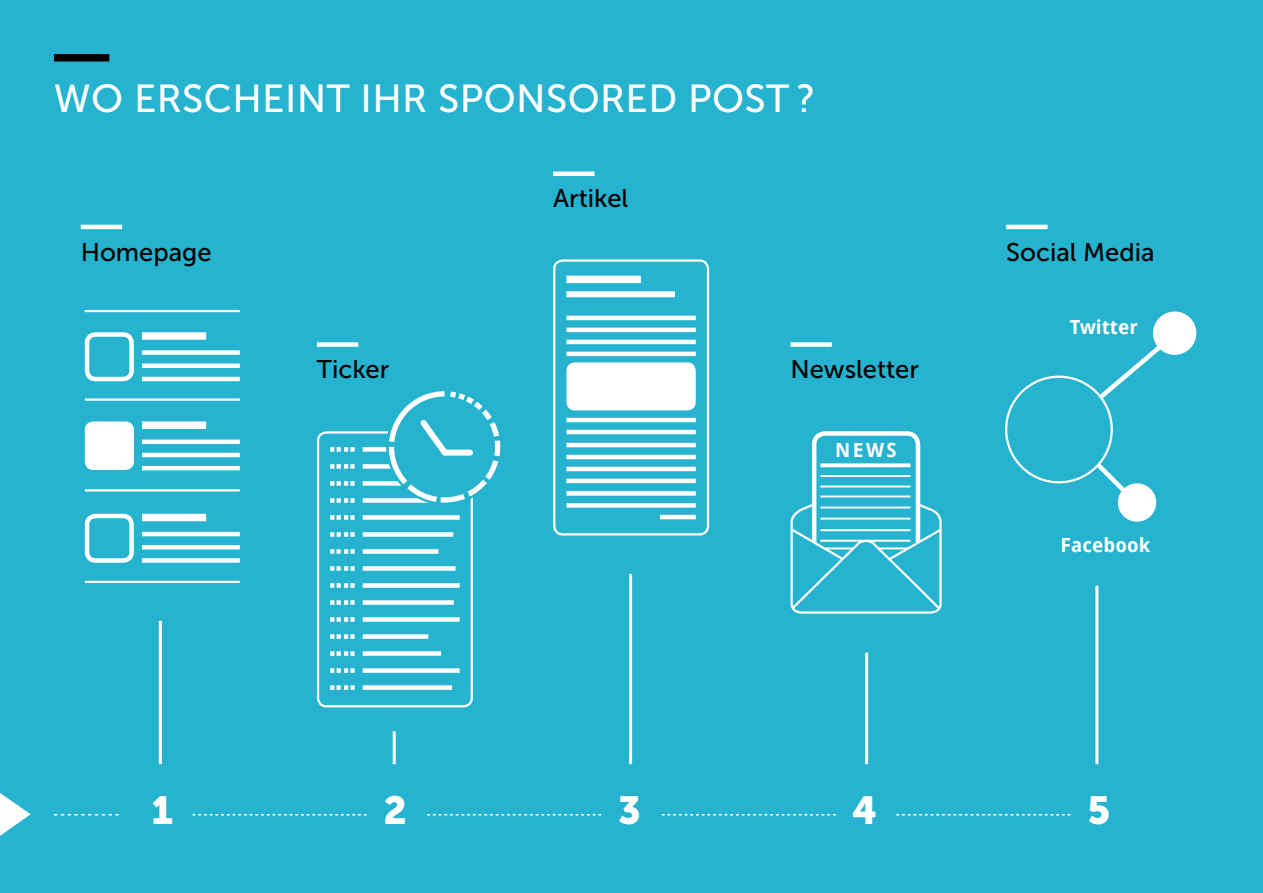
<style>
.page{position:relative;width:1263px;height:893px;background:#25b3cf}
.page>*{position:absolute;margin:0;border:0;box-sizing:border-box;transform-origin:0 0}
.t1{font:39px "Museo Sans 500";letter-spacing:.01em;color:#fff}
.t2{font:39px "Museo Sans 900";color:#fff}
.t3{font:25.5px "Museo Sans 500";color:#000}
.t4{font:700 19.5px "Droid Sans";color:#fff}
</style>
<div class="page">
<div style="left:54px;top:54px;width:55px;height:8px;background:#000"></div>
<div style="left:790px;top:342px;width:42px;height:5px;background:#fff"></div>
<svg style="left:790px;top:431px;width:152px;height:183px"></svg>
<svg style="left:820px;top:463px;width:90px;height:4px"></svg>
<hr style="left:820px;top:475px;width:90px;height:2px;background:#fff">
<hr style="left:820px;top:486px;width:90px;height:1px;background:#fff">
<hr style="left:820px;top:495px;width:90px;height:2px;background:#fff">
<hr style="left:820px;top:507px;width:90px;height:1px;background:#fff">
<hr style="left:820px;top:518px;width:90px;height:2px;background:#fff">
<hr style="left:820px;top:529px;width:90px;height:2px;background:#fff">
<hr style="left:820px;top:540px;width:90px;height:2px;background:#fff">
<hr style="left:824px;top:547px;width:29px;height:2px;background:#fff">
<hr style="left:878px;top:547px;width:30px;height:2px;background:#fff">
<hr style="left:1006px;top:225px;width:41px;height:4px;background:#fff">
<div style="left:1153px;top:311px;width:43px;height:44px;background:#fff;border-radius:50%"></div>
<div style="left:1118px;top:483px;width:38px;height:39px;background:#fff;border-radius:50%"></div>
<svg style="left:1094px;top:341px;width:71px;height:62px"></svg>
<svg style="left:1092px;top:459px;width:37px;height:37px"></svg>
<div style="left:1005px;top:376px;width:108px;height:107px;border:2px solid #fff;border-radius:50%"></div>
<hr style="left:81px;top:225px;width:41px;height:4px;background:#fff">
<div style="left:85px;top:332px;width:49px;height:49px;border:4px solid #fff;border-radius:9px"></div>
<div style="left:142px;top:332px;width:64px;height:8px;background:#fff"></div>
<div style="left:142px;top:350px;width:98px;height:5px;background:#fff"></div>
<div style="left:142px;top:363px;width:98px;height:5px;background:#fff"></div>
<hr style="left:142px;top:377px;width:98px;height:4px;background:#fff">
<div style="left:85px;top:421px;width:49px;height:49px;background:#fff;border-radius:9px"></div>
<div style="left:142px;top:421px;width:64px;height:8px;background:#fff"></div>
<hr style="left:142px;top:440px;width:98px;height:4px;background:#fff">
<hr style="left:142px;top:453px;width:98px;height:4px;background:#fff">
<hr style="left:142px;top:466px;width:98px;height:4px;background:#fff">
<div style="left:85px;top:514px;width:49px;height:49px;border:4px solid #fff;border-radius:9px"></div>
<div style="left:142px;top:514px;width:64px;height:7px;background:#fff"></div>
<hr style="left:142px;top:532px;width:98px;height:4px;background:#fff">
<hr style="left:142px;top:545px;width:98px;height:4px;background:#fff">
<div style="left:142px;top:558px;width:98px;height:5px;background:#fff"></div>
<hr style="left:85px;top:398px;width:155px;height:3px;background:#fff">
<hr style="left:85px;top:489px;width:155px;height:2px;background:#fff">
<hr style="left:85px;top:581px;width:155px;height:2px;background:#fff">
<hr style="left:85px;top:310px;width:155px;height:2px;background:#fff">
<div style="left:553px;top:171px;width:41px;height:5px;background:#fff"></div>
<div style="left:566px;top:362px;width:130px;height:48px;background:#fff;border-radius:9px"></div>
<div style="left:566px;top:276px;width:75px;height:7px;background:#fff"></div>
<hr style="left:566px;top:340px;width:130px;height:4px;background:#fff">
<hr style="left:566px;top:352px;width:130px;height:4px;background:#fff">
<hr style="left:566px;top:316px;width:130px;height:4px;background:#fff">
<hr style="left:566px;top:418px;width:130px;height:4px;background:#fff">
<hr style="left:566px;top:328px;width:130px;height:4px;background:#fff">
<hr style="left:566px;top:430px;width:130px;height:4px;background:#fff">
<hr style="left:566px;top:443px;width:130px;height:4px;background:#fff">
<hr style="left:566px;top:455px;width:130px;height:4px;background:#fff">
<hr style="left:566px;top:467px;width:130px;height:4px;background:#fff">
<hr style="left:566px;top:479px;width:130px;height:4px;background:#fff">
<div style="left:566px;top:491px;width:130px;height:5px;background:#fff"></div>
<div style="left:566px;top:503px;width:130px;height:5px;background:#fff"></div>
<div style="left:566px;top:291px;width:109px;height:6px;background:#fff"></div>
<hr style="left:660px;top:515px;width:36px;height:4px;background:#fff">
<div style="left:553px;top:259px;width:156px;height:276px;border:2px solid #fff;border-radius:9px"></div>
<div style="left:317px;top:342px;width:41px;height:5px;background:#fff"></div>
<div style="left:317px;top:431px;width:156px;height:276px;border:2px solid #fff;border-radius:9px"></div>
<div style="left:363px;top:447px;width:97px;height:5px;background:#fff"></div>
<svg style="left:330px;top:447px;width:25px;height:5px"></svg>
<div style="left:363px;top:464px;width:85px;height:5px;background:#fff"></div>
<svg style="left:330px;top:464px;width:25px;height:5px"></svg>
<div style="left:363px;top:481px;width:71px;height:5px;background:#fff"></div>
<svg style="left:330px;top:481px;width:25px;height:5px"></svg>
<div style="left:363px;top:498px;width:87px;height:5px;background:#fff"></div>
<svg style="left:330px;top:498px;width:25px;height:5px"></svg>
<div style="left:363px;top:515px;width:97px;height:5px;background:#fff"></div>
<svg style="left:330px;top:515px;width:25px;height:5px"></svg>
<div style="left:363px;top:532px;width:90px;height:5px;background:#fff"></div>
<svg style="left:330px;top:532px;width:25px;height:5px"></svg>
<div style="left:363px;top:549px;width:75px;height:5px;background:#fff"></div>
<svg style="left:330px;top:549px;width:25px;height:5px"></svg>
<div style="left:363px;top:566px;width:92px;height:5px;background:#fff"></div>
<svg style="left:330px;top:566px;width:25px;height:5px"></svg>
<div style="left:363px;top:583px;width:97px;height:5px;background:#fff"></div>
<svg style="left:330px;top:583px;width:25px;height:5px"></svg>
<div style="left:363px;top:600px;width:91px;height:5px;background:#fff"></div>
<svg style="left:330px;top:600px;width:25px;height:5px"></svg>
<div style="left:363px;top:617px;width:97px;height:5px;background:#fff"></div>
<svg style="left:330px;top:617px;width:25px;height:5px"></svg>
<div style="left:363px;top:634px;width:65px;height:5px;background:#fff"></div>
<svg style="left:330px;top:634px;width:25px;height:5px"></svg>
<div style="left:363px;top:651px;width:78px;height:5px;background:#fff"></div>
<svg style="left:330px;top:651px;width:25px;height:5px"></svg>
<div style="left:363px;top:668px;width:97px;height:5px;background:#fff"></div>
<svg style="left:330px;top:668px;width:25px;height:5px"></svg>
<div style="left:363px;top:685px;width:89px;height:5px;background:#fff"></div>
<svg style="left:330px;top:685px;width:25px;height:5px"></svg>
<svg style="left:386px;top:391px;width:115px;height:114px"></svg>
<div style="left:444px;top:450px;width:26px;height:6px;background:#fff"></div>
<svg style="left:0;top:793px;width:31px;height:43px"></svg>
<hr style="left:159px;top:621px;width:3px;height:143px;background:#fff">
<hr style="left:393px;top:731px;width:3px;height:33px;background:#fff">
<hr style="left:629px;top:574px;width:3px;height:190px;background:#fff">
<hr style="left:865px;top:653px;width:3px;height:111px;background:#fff">
<hr style="left:1095px;top:586px;width:3px;height:178px;background:#fff">
<svg style="left:193px;top:814px;width:174px;height:1px"></svg>
<svg style="left:427px;top:814px;width:174px;height:1px"></svg>
<svg style="left:662px;top:814px;width:174px;height:1px"></svg>
<svg style="left:896px;top:814px;width:174px;height:1px"></svg>
<svg style="left:54px;top:814px;width:65px;height:1px"></svg>
<h1 class="t1" style="left:54px;top:77px;width:763px">Wo erscheint I hr Sponsored Post ?</h1>
<p class="t3" style="left:553px;top:185px;width:77px">Artikel</p>
<p class="t3" style="left:81px;top:238px;width:132px">Homepage</p>
<p class="t3" style="left:1006px;top:238px;width:150px">Social Media</p>
<p class="t4" style="left:1070px;top:314px;width:69px">Twitter</p>
<p class="t3" style="left:317px;top:356px;width:74px">Ticker</p>
<p class="t3" style="left:790px;top:356px;width:130px">N ewsletter</p>
<p class="t4" style="left:835px;top:436px;width:47px">News</p>
<p class="t4" style="left:1060px;top:531px;width:91px">Facebook</p>
<h1 class="t2" style="left:151px;top:788px;width:23px">1</h1>
<h1 class="t2" style="left:384px;top:788px;width:25px">2</h1>
<h1 class="t2" style="left:618px;top:788px;width:24px">3</h1>
<h1 class="t2" style="left:852px;top:788px;width:27px">4</h1>
<h1 class="t2" style="left:1087px;top:788px;width:24px">5</h1>
</div>
